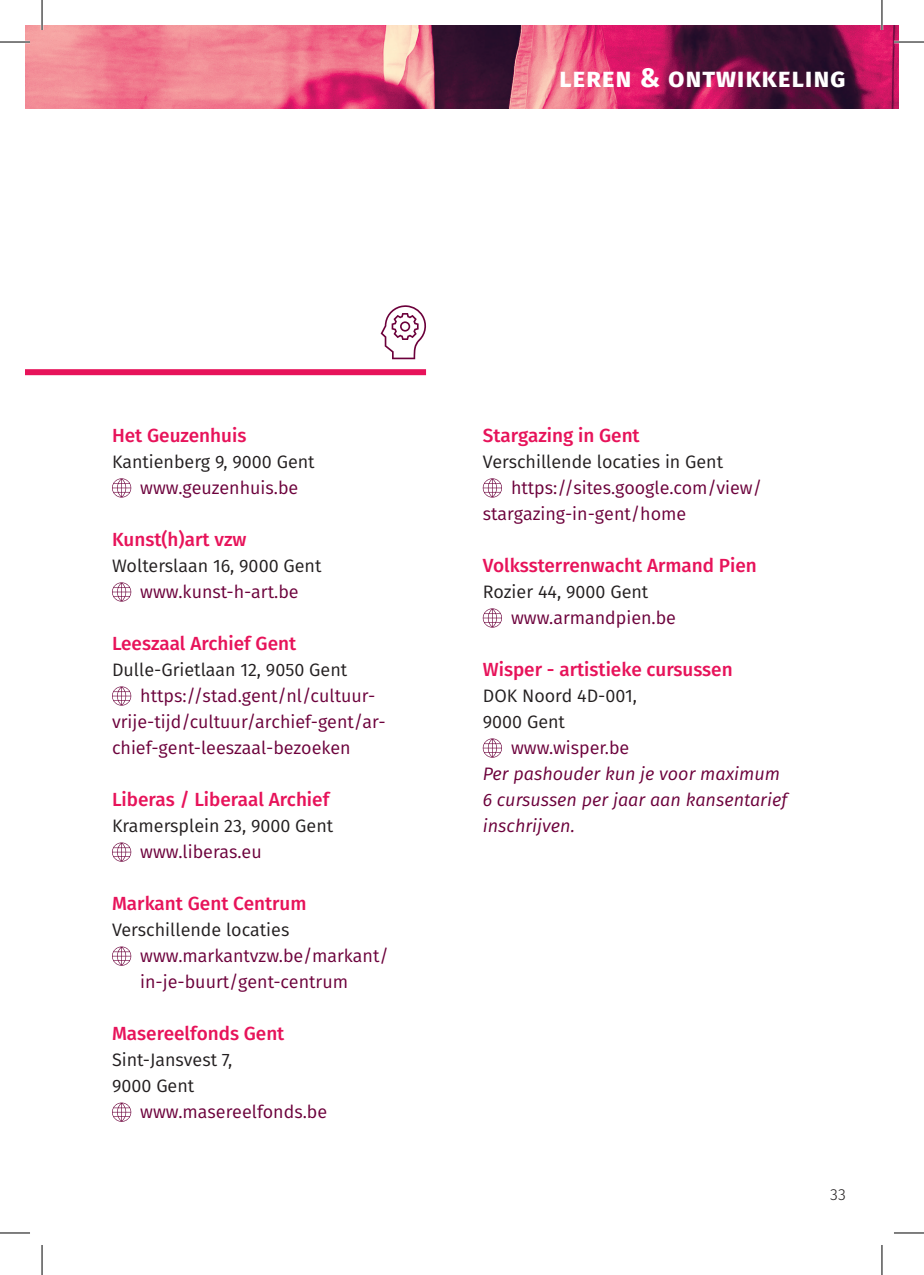
<style>
.page{position:relative;width:924px;height:1275px;background:#fff}
.page>*{position:absolute;margin:0;border:0;box-sizing:border-box;transform-origin:0 0}
.t1{font:700 26.8px "Fira Sans";letter-spacing:.03em;color:#fff}
.t2{font:500 19px "Fira Sans";color:#e7135a}
.t3{font:18px/26px "Fira Sans";color:#6c003b}
.t4{font:18px/26px "Fira Sans";color:#231f20}
.t5{font:italic 18px/26px "Fira Sans";color:#6c003b}
.t6{font:300 16px "Fira Sans";color:#231f20}
</style>
<div class="page">
<div style="left:25px;top:369px;width:401px;height:6px;background:#e7135a"></div>
<svg style="left:112px;top:478px;width:19px;height:19px"></svg>
<svg style="left:112px;top:582px;width:19px;height:19px"></svg>
<svg style="left:112px;top:686px;width:19px;height:19px"></svg>
<svg style="left:112px;top:842px;width:19px;height:19px"></svg>
<svg style="left:112px;top:946px;width:19px;height:19px"></svg>
<svg style="left:112px;top:1102px;width:19px;height:19px"></svg>
<img style="left:25px;top:25px;width:873px;height:84px">
<svg style="left:380px;top:305px;width:46px;height:54px"></svg>
<svg style="left:482px;top:478px;width:19px;height:19px"></svg>
<svg style="left:482px;top:608px;width:19px;height:19px"></svg>
<svg style="left:482px;top:738px;width:19px;height:19px"></svg>
<hr style="left:0;top:41px;width:30px;height:2px;background:#fff">
<hr style="left:893px;top:41px;width:30px;height:2px;background:#fff">
<hr style="left:41px;top:0;width:2px;height:30px;background:#fff">
<hr style="left:880px;top:0;width:2px;height:30px;background:#fff">
<hr style="left:0;top:42px;width:30px;height:1px;background:#000">
<hr style="left:893px;top:42px;width:30px;height:1px;background:#000">
<hr style="left:0;top:1232px;width:30px;height:1px;background:#000">
<hr style="left:893px;top:1232px;width:30px;height:1px;background:#000">
<hr style="left:42px;top:0;width:1px;height:30px;background:#000">
<hr style="left:42px;top:1245px;width:1px;height:30px;background:#000">
<hr style="left:881px;top:0;width:1px;height:30px;background:#000">
<hr style="left:881px;top:1245px;width:1px;height:30px;background:#000">
<h1 class="t1" style="left:559px;top:55px;width:288px">leren &amp; ontwikkeling</h1>
<p class="t2" style="left:112px;top:420px;width:136px">Het Geuzenhuis</p>
<p class="t4" style="left:112px;top:448px;width:204px">Kantienberg 9, 9000 Gent</p>
<p class="t3" style="left:140px;top:474px;width:159px">www.geuzenhuis.be</p>
<p class="t2" style="left:112px;top:524px;width:136px">Kunst(h)art vzw</p>
<p class="t4" style="left:112px;top:552px;width:211px">Wolterslaan 16, 9000 Gent</p>
<p class="t3" style="left:140px;top:578px;width:160px">www.kunst-h-art.be</p>
<p class="t2" style="left:112px;top:628px;width:186px">Leeszaal Archief Gent</p>
<p class="t4" style="left:112px;top:656px;width:236px">Dulle-Grietlaan 12, 9050 Gent</p>
<p class="t3" style="left:112px;top:682px;width:275px;text-indent:28px">https://stad.gent/nl/cultuur&shy;vrije-tijd/cultuur/archief-gent/ar&shy;chief-gent-leeszaal-bezoeken</p>
<p class="t2" style="left:112px;top:784px;width:219px">Liberas / Liberaal Archief</p>
<p class="t4" style="left:112px;top:812px;width:223px">Kramersplein 23, 9000 Gent</p>
<p class="t3" style="left:140px;top:838px;width:123px">www.liberas.eu</p>
<p class="t2" style="left:112px;top:888px;width:196px">Markant Gent Centrum</p>
<p class="t4" style="left:112px;top:916px;width:179px">Verschillende locaties</p>
<p class="t3" style="left:140px;top:942px;width:250px">www.markantvzw.be/markant/ in-je-buurt/gent-centrum</p>
<p class="t2" style="left:112px;top:1018px;width:174px">Masereelfonds Gent</p>
<p class="t4" style="left:112px;top:1046px;width:122px">Sint-Jansvest 7,<br>9000 Gent</p>
<p class="t3" style="left:140px;top:1098px;width:188px">www.masereelfonds.be</p>
<p class="t2" style="left:482px;top:420px;width:158px">Stargazing in Gent</p>
<p class="t4" style="left:482px;top:448px;width:242px">Verschillende locaties in Gent</p>
<p class="t3" style="left:482px;top:474px;width:281px;text-indent:28px">https://sites.google.com/view/ stargazing-in-gent/home</p>
<p class="t2" style="left:482px;top:550px;width:275px">Volkssterrenwacht Armand Pien</p>
<p class="t4" style="left:482px;top:578px;width:167px">Rozier 44, 9000 Gent</p>
<p class="t3" style="left:510px;top:604px;width:166px">www.armandpien.be</p>
<p class="t2" style="left:482px;top:654px;width:251px">Wisper - artistieke cursussen</p>
<p class="t4" style="left:482px;top:682px;width:156px">DOK Noord 4D-001,<br>9000 Gent</p>
<p class="t3" style="left:510px;top:734px;width:120px">www.wisper.be</p>
<p class="t5" style="left:482px;top:760px;width:306px">Per pashouder kun je voor maximum<br>6 cursussen per jaar aan kansentarief inschrijven.</p>
<p class="t6" style="left:829px;top:1183px;width:17px">33</p>
</div>
